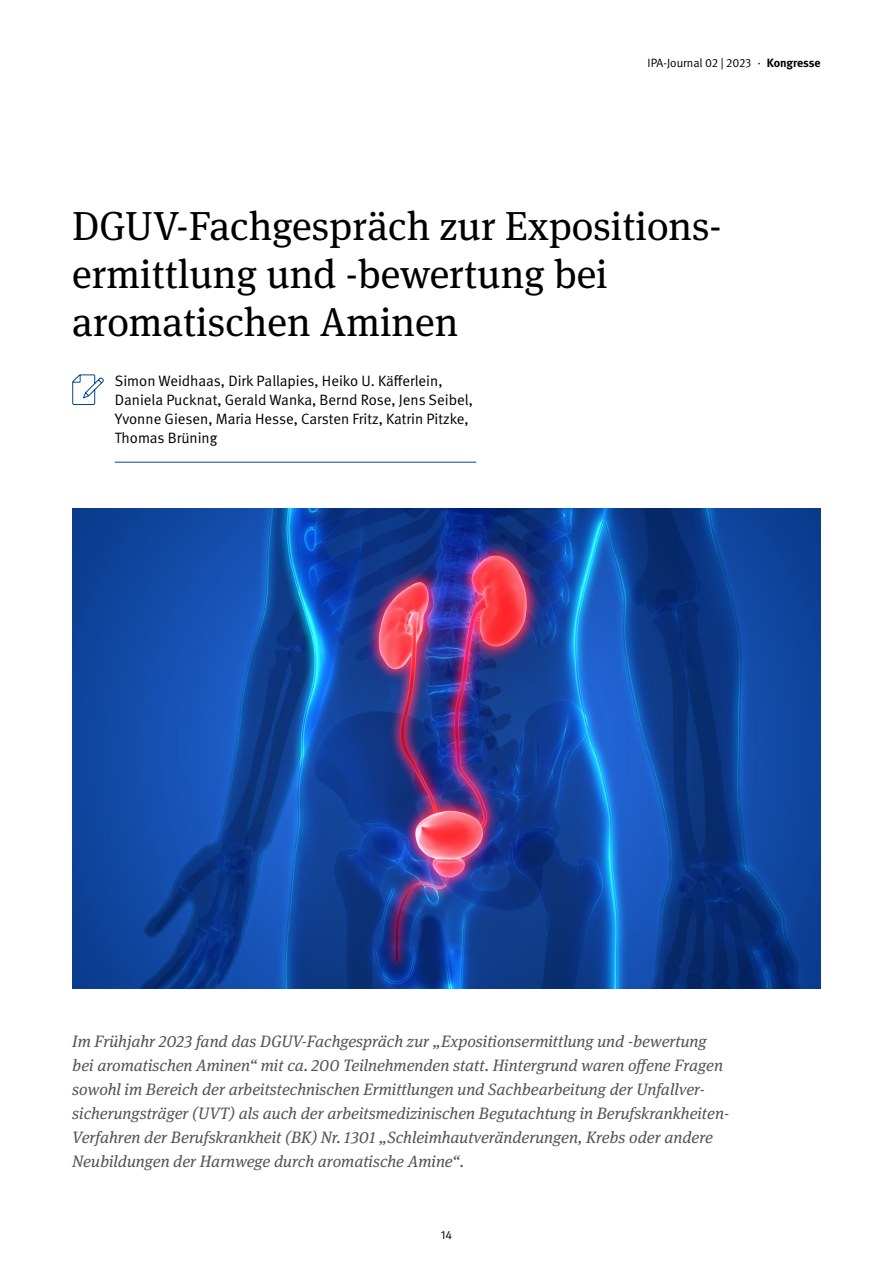
<style>
.page{position:relative;width:893px;height:1263px;background:#fff}
.page>*{position:absolute;margin:0;border:0;box-sizing:border-box;transform-origin:0 0}
.H1_IPA{font:40.5px/48px "DGUV Meta Serif";color:#000}
.P_Anleser_Spaltenspanne_IPA{font:italic 16.5px/24px "DGUV Meta Serif";color:#565655}
.P_Autoren_Anfang_IPA{font:15px/19.2px "DGUV Meta";color:#000}
.t1{font:12px "DGUV Meta";color:#000}
.s1{font-weight:700}
</style>
<div class="page">
<hr style="left:115px;top:462px;width:361px;height:1px;background:#004893">
<img style="left:72px;top:509px;width:749px;height:480px">
<svg style="left:72px;top:374px;width:32px;height:31px"></svg>
<p class="t1" style="left:647px;top:56px;width:175px">IPA-Journal 02 | 2023 · <span class="s1">Kongresse</span></p>
<h1 class="H1_IPA" style="left:72px;top:203px;width:651px">DGUV-Fachgespräch zur Expositions&shy;ermittlung und -bewertung bei aromatischen Aminen</h1>
<p class="P_Autoren_Anfang_IPA" style="left:115px;top:371px;width:360px">Simon Weidhaas, Dirk Pallapies, Heiko U. Käfferlein, Daniela Pucknat, Gerald Wanka, Bernd Rose, Jens Seibel, Yvonne Giesen, Maria Hesse, Carsten Fritz, Katrin Pitzke, Thomas Brüning</p>
<p class="P_Anleser_Spaltenspanne_IPA" style="left:72px;top:1029px;width:658px">Im Frühjahr 2023 fand das DGUV-Fachgespräch zur „Expositionsermittlung und -bewertung bei aromatischen Aminen“ mit ca. 200 Teilnehmenden statt. Hintergrund waren offene Fragen sowohl im Bereich der arbeitstechnischen Ermittlungen und Sachbearbeitung der Unfallver&shy;sicherungsträger (UVT) als auch der arbeitsmedizinischen Begutachtung in Berufskrankheiten-Verfahren der Berufskrankheit (BK) Nr. 1301 „Schleimhautveränderungen, Krebs oder andere Neubildungen der Harnwege durch aromatische Amine“.</p>
<p class="t1" style="left:441px;top:1227px;width:13px">14</p>
</div>
